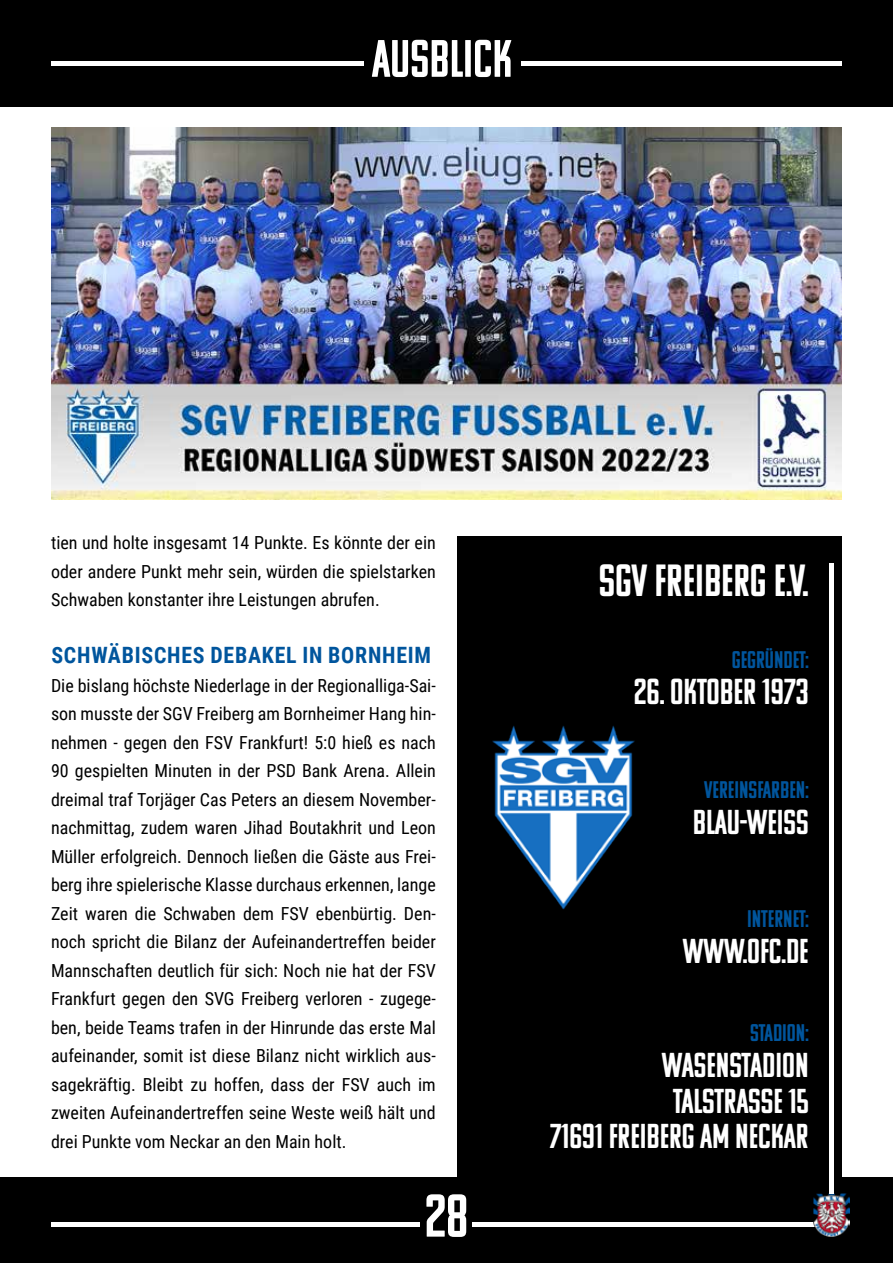
<style>
.page{position:relative;width:893px;height:1263px;background:#fff}
.page>*{position:absolute;margin:0;border:0;box-sizing:border-box;transform-origin:0 0}
.t1{font:60px "Komu A";color:#fff}
.t2{font:52.5px "Komu A";color:#fff}
.t3{font:45px "Komu A";color:#fff}
.t4{font:36px "Komu A";color:#fff}
.t5{font:34.5px/35.2px "Komu A";color:#fff;text-align:right}
.t6{font:24px "Komu A";color:#00559d}
.t7{font:700 22.5px "Roboto Condensed";letter-spacing:.035em;color:#00559d}
.t8{font:18px/28.5px "Roboto Condensed";color:#000;text-align:justify}
</style>
<div class="page">
<div style="left:0;top:0;width:893px;height:106px;background:#000"></div>
<hr style="left:51px;top:61px;width:791px;height:4px;background:#fff">
<div style="left:0;top:1178px;width:893px;height:85px;background:#000"></div>
<hr style="left:51px;top:1222px;width:782px;height:4px;background:#fff">
<div style="left:421px;top:1191px;width:51px;height:55px;background:#000"></div>
<div style="left:364px;top:37px;width:156px;height:40px;background:#000"></div>
<img style="left:813px;top:1194px;width:36px;height:42px">
<div style="left:457px;top:536px;width:385px;height:646px;background:#000"></div>
<img style="left:492px;top:725px;width:143px;height:185px">
<hr style="left:829px;top:563px;width:4px;height:630px;background:#fff">
<img style="left:51px;top:128px;width:791px;height:372px">
<h2 class="t2" style="left:372px;top:32px;width:142px">AUSBLICK</h2>
<p class="t8" style="left:51px;top:528px;width:386px">tien und holte insgesamt 14 Punkte. Es könnte der ein oder andere Punkt mehr sein, würden die spielstarken Schwaben konstanter ihre Leistungen abrufen.</p>
<p class="t7" style="left:51px;top:639px;width:381px">SCHWÄBISCHES DEBAKEL IN BORNHEIM</p>
<p class="t8" style="left:51px;top:670px;width:386px">Die bislang höchste Niederlage in der Regionalliga-Sai&shy;son musste der SGV Freiberg am Bornheimer Hang hin&shy;nehmen - gegen den FSV Frankfurt! 5:0 hieß es nach 90 gespielten Minuten in der PSD Bank Arena. Allein dreimal traf Torjäger Cas Peters an diesem November&shy;nachmittag, zudem waren Jihad Boutakhrit und Leon Müller erfolgreich. Dennoch ließen die Gäste aus Frei&shy;berg ihre spielerische Klasse durchaus erkennen, lange Zeit waren die Schwaben dem FSV ebenbürtig. Den&shy;noch spricht die Bilanz der Aufeinandertreffen beider Mannschaften deutlich für sich: Noch nie hat der FSV Frankfurt gegen den SVG Freiberg verloren - zugege&shy;ben, beide Teams trafen in der Hinrunde das erste Mal aufeinander, somit ist diese Bilanz nicht wirklich aus&shy;sagekräftig. Bleibt zu hoffen, dass der FSV auch im zweiten Aufeinandertreffen seine Weste weiß hält und drei Punkte vom Neckar an den Main holt.</p>
<h1 class="t1" style="left:425px;top:1185px;width:45px">28</h1>
<h3 class="t3" style="left:599px;top:557px;width:211px">SGV FREIBERG E.V.</h3>
<h3 class="t6" style="left:732px;top:647px;width:78px">GEGRÜNDET:</h3>
<h3 class="t4" style="left:634px;top:673px;width:176px">26. OKTOBER 1973</h3>
<h3 class="t6" style="left:704px;top:777px;width:106px">VEREINSFARBEN:</h3>
<h3 class="t5" style="left:693px;top:804px;width:117px">BLAU-WEISS</h3>
<h3 class="t6" style="left:747px;top:906px;width:63px">INTERNET:</h3>
<h3 class="t5" style="left:683px;top:933px;width:127px">WWW.OFC.DE</h3>
<h3 class="t6" style="left:750px;top:1020px;width:60px">STADION:</h3>
<h3 class="t5" style="left:550px;top:1047px;width:260px">WASENSTADION<br>TALSTRASSE 15<br>71691 FREIBERG AM NECKAR</h3>
</div>
